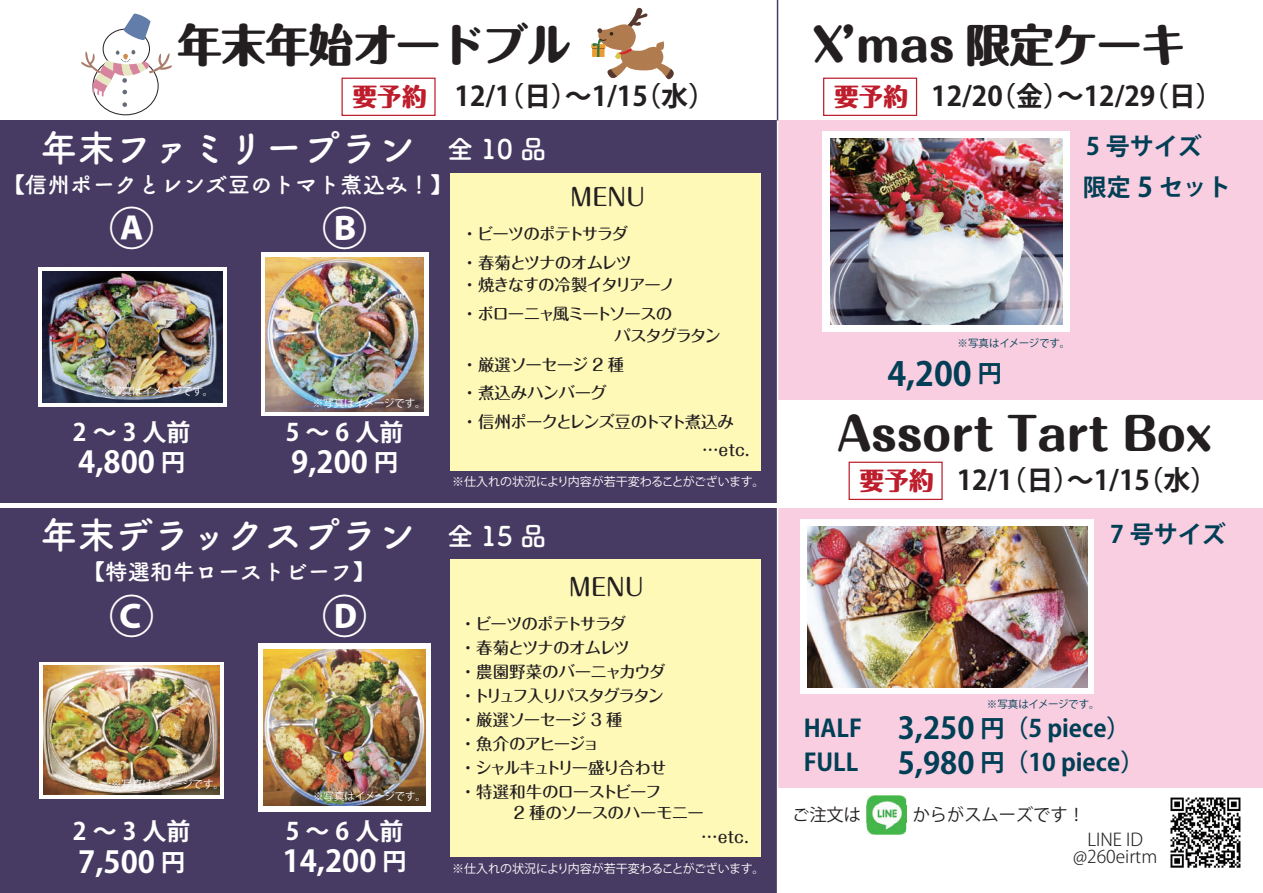
<style>
.page{position:relative;width:1263px;height:893px;background:#fff}
.page>*{position:absolute;margin:0;border:0;box-sizing:border-box;transform-origin:0 0}
.t1{font:800 45px "Maru Fo Pro";letter-spacing:-.025em;color:#231f20}
.t2{font:800 45px "Koz Go Pro";color:#fff}
.t3{font:37.5px "Tsuku B Rd Gothic Std B";color:#fff}
.t4{font:700 33px "Koz Go Pro";color:#003f55}
.t5{font:700 30px "Koz Go Pro";color:#fff}
.t6{font:700 27px "Koz Go Pro";color:#231f20}
.t7{font:27px "Tsuku B Rd Gothic Std B";color:#fff}
.t8{font:800 24.75px "Maru Fo Pro";color:#be1d2c}
.t9{font:700 24px/34.5px "Koz Go Pro";color:#003f55}
.t10{font:700 24px "Koz Go Pro";letter-spacing:.125em;color:#fff}
.t11{font:500 24px "Maru Fo Pro";color:#231f20}
.t12{font:22.5px "Tsuku B Rd Gothic Std B";color:#fff}
.t13{font:300 17.55px/17.5px "Koz Go Pro";color:#231f20;text-align:center}
.t14{font:17.25px "Koz Go Pro";color:#231f20}
.t15{font:500 16.5px/24px "Maru Fo Pro";letter-spacing:-.065em;color:#231f20}
.t16{font:500 16.5px/28.5px "Maru Fo Pro";letter-spacing:-.085em;color:#231f20}
.t17{font:500 16.5px/24px "Maru Fo Pro";letter-spacing:-.04em;color:#231f20}
.t18{font:500 16.5px "Maru Fo Pro";letter-spacing:-.015em;color:#231f20}
.t19{font:12px "Koz Go Pro";letter-spacing:-.005em;color:#fff}
.t20{font:10.5px "Koz Go Pro";letter-spacing:-.03em;color:#fff}
.t21{font:10.5px "Koz Go Pro";letter-spacing:-.03em;color:#003f55}
.s1{font-family:"Maru Fo Pro";font-weight:800;font-size:24.75px;color:#be1d2c}
.s2{font-size:27px}
.s3{font-size:24px}
.s4{font-size:30px}
</style>
<div class="page">
<div style="left:0;top:120px;width:777px;height:383px;background:#483b63"></div>
<div style="left:0;top:508px;width:777px;height:385px;background:#483b63"></div>
<div style="left:777px;top:120px;width:486px;height:280px;background:#f9cee0"></div>
<div style="left:777px;top:508px;width:486px;height:280px;background:#f9cee0"></div>
<div style="left:450px;top:173px;width:310px;height:297px;background:#fff9b8"></div>
<div style="left:450px;top:560px;width:310px;height:297px;background:#fff9b8"></div>
<img style="left:1170px;top:797px;width:71px;height:71px">
<img style="left:866px;top:795px;width:40px;height:40px">
<img style="left:866px;top:806px;width:40px;height:16px">
<div style="left:341px;top:78px;width:95px;height:38px;border:1px solid #be1d2c"></div>
<div style="left:823px;top:78px;width:94px;height:38px;border:1px solid #be1d2c"></div>
<svg style="left:261px;top:253px;width:167px;height:163px;background:#f0e8e0"></svg>
<img style="left:266px;top:258px;width:157px;height:153px">
<svg style="left:38px;top:267px;width:189px;height:140px;background:#d2d3d8"></svg>
<img style="left:43px;top:272px;width:179px;height:130px">
<div style="left:40px;top:662px;width:184px;height:136px;background:linear-gradient(to right,#fff,#fff)"></div>
<img style="left:44px;top:666px;width:175px;height:129px">
<div style="left:258px;top:643px;width:173px;height:168px;background:#fff"></div>
<img style="left:263px;top:649px;width:163px;height:156px">
<div style="left:822px;top:131px;width:248px;height:201px;background:#fff"></div>
<img style="left:830px;top:139px;width:232px;height:185px">
<div style="left:848px;top:462px;width:95px;height:38px;border:1px solid #be1d2c"></div>
<div style="left:800px;top:519px;width:294px;height:175px;background:#fff"></div>
<img style="left:807px;top:526px;width:280px;height:161px">
<hr style="left:777px;top:118px;width:1px;height:775px;background:#fff">
<hr style="left:777px;top:0;width:1px;height:120px;background:#483b63">
<div style="left:103px;top:29px;width:47px;height:40px;border:1px solid #231f20;border-radius:50%"></div>
<svg style="left:81px;top:50px;width:91px;height:57px"></svg>
<svg style="left:123px;top:13px;width:28px;height:28px"></svg>
<svg style="left:592px;top:8px;width:82px;height:72px"></svg>
<h1 class="t1" style="left:177px;top:9px;width:396px">年末年始オードブル</h1>
<h1 class="t1" style="left:812px;top:9px;width:375px">X’mas 限定ケーキ</h1>
<h3 class="t6" style="left:455px;top:78px;width:262px">12/1（日）～1/15（水）</h3>
<h3 class="t8" style="left:353px;top:77px;width:76px">要予約</h3>
<h3 class="t6" style="left:834px;top:78px;width:390px"><span class="s1">要予約</span> 12/20（金）～12/29（日）</h3>
<h2 class="t3" style="left:40px;top:119px;width:508px">年末ファミリープラン <span class="s2">全 10 品</span></h2>
<h3 class="t12" style="left:3px;top:167px;width:452px">【信州ポークとレンズ豆のトマト煮込み！】</h3>
<h1 class="t2" style="left:109px;top:199px;width:46px">Ⓐ</h1>
<h1 class="t2" style="left:322px;top:199px;width:46px">Ⓑ</h1>
<p class="t20" style="left:101px;top:385px;width:114px">※写真はイメージです。</p>
<p class="t20" style="left:313px;top:396px;width:114px">※写真はイメージです。</p>
<h3 class="t10" style="left:286px;top:417px;width:119px">5～6人前</h3>
<h3 class="t5" style="left:291px;top:443px;width:108px">9,200 <span class="s3">円</span></h3>
<h2 class="t3" style="left:40px;top:506px;width:377px">年末デラックスプラン</h2>
<h3 class="t10" style="left:73px;top:417px;width:119px">2～3人前</h3>
<h3 class="t5" style="left:78px;top:443px;width:108px">4,800 <span class="s3">円</span></h3>
<h3 class="t12" style="left:83px;top:554px;width:294px">【特選和牛ローストビーフ】</h3>
<h1 class="t2" style="left:109px;top:588px;width:46px">Ⓒ</h1>
<h1 class="t2" style="left:322px;top:588px;width:46px">Ⓓ</h1>
<p class="t20" style="left:111px;top:777px;width:114px">※写真はイメージです。</p>
<h3 class="t10" style="left:73px;top:815px;width:119px">2～3人前</h3>
<h3 class="t5" style="left:78px;top:843px;width:108px">7,500 <span class="s3">円</span></h3>
<p class="t20" style="left:313px;top:789px;width:114px">※写真はイメージです。</p>
<h3 class="t10" style="left:286px;top:815px;width:119px">5～6人前</h3>
<h3 class="t5" style="left:283px;top:841px;width:125px">14,200 <span class="s3">円</span></h3>
<h3 class="t11" style="left:570px;top:178px;width:77px">MENU</h3>
<p class="t15" style="left:462px;top:218px;width:172px;line-height:28.5px">・ビーツのポテトサラダ・春菊とツナのオムレツ</p>
<p class="t16" style="left:462px;top:269px;width:216px">・焼きなすの冷製イタリアーノ・ボローニャ風ミートソースの</p>
<p class="t15" style="left:462px;top:350px;width:164px">・厳選ソーセージ 2 種</p>
<p class="t18" style="left:462px;top:380px;width:147px">・煮込みハンバーグ</p>
<p class="t15" style="left:462px;top:407px;width:274px">・信州ポークとレンズ豆のトマト煮込み</p>
<p class="t15" style="left:702px;top:436px;width:49px">…etc.</p>
<p class="t19" style="left:452px;top:474px;width:314px">※仕入れの状況により内容が若干変わることがございます。</p>
<h3 class="t7" style="left:447px;top:515px;width:101px">全15品</h3>
<h3 class="t11" style="left:569px;top:568px;width:77px">MENU</h3>
<p class="t15" style="left:460px;top:610px;width:208px">・ビーツのポテトサラダ<br>・春菊とツナのオムレツ<br>・農園野菜のバーニャカウダ・トリュフ入りパスタグラタン・厳選ソーセージ 3 種<br>・魚介のアヒージョ<br>・シャルキュトリー盛り合わせ・特選和牛のローストビーフ</p>
<p class="t17" style="left:701px;top:799px;width:49px;text-indent:-237px">　　　2 種のソースのハーモニー…etc.</p>
<p class="t19" style="left:452px;top:861px;width:314px">※仕入れの状況により内容が若干変わることがございます。</p>
<h3 class="t9" style="left:1086px;top:130px;width:117px">5 号サイズ</h3>
<h3 class="t9" style="left:1083px;top:171px;width:150px">限定 <span class="s2">5</span> セット</h3>
<p class="t21" style="left:957px;top:336px;width:114px">※写真はイメージです。</p>
<h3 class="t4" style="left:887px;top:352px;width:116px">4,200 <span class="s3">円</span></h3>
<h1 class="t1" style="left:837px;top:398px;width:377px">Assort Tart Box</h1>
<h3 class="t6" style="left:860px;top:462px;width:359px"><span class="s1">要予約</span> 12/1（日）～1/15（水）</h3>
<h3 class="t9" style="left:1110px;top:518px;width:117px">7 号サイズ</h3>
<p class="t21" style="left:987px;top:697px;width:114px">※写真はイメージです。</p>
<h3 class="t9" style="left:804px;top:712px;width:328px">HALF <span class="s4">3,250</span> 円（5 piece）<br>FULL</h3>
<h3 class="t9" style="left:898px;top:747px;width:248px"><span class="s4">5,980</span> 円（10 piece）</h3>
<p class="t14" style="left:792px;top:803px;width:294px">ご注文は　　　からがスムーズです！</p>
<p class="t13" style="left:1073px;top:831px;width:86px">LINE ID @260eirtm</p>
</div>
